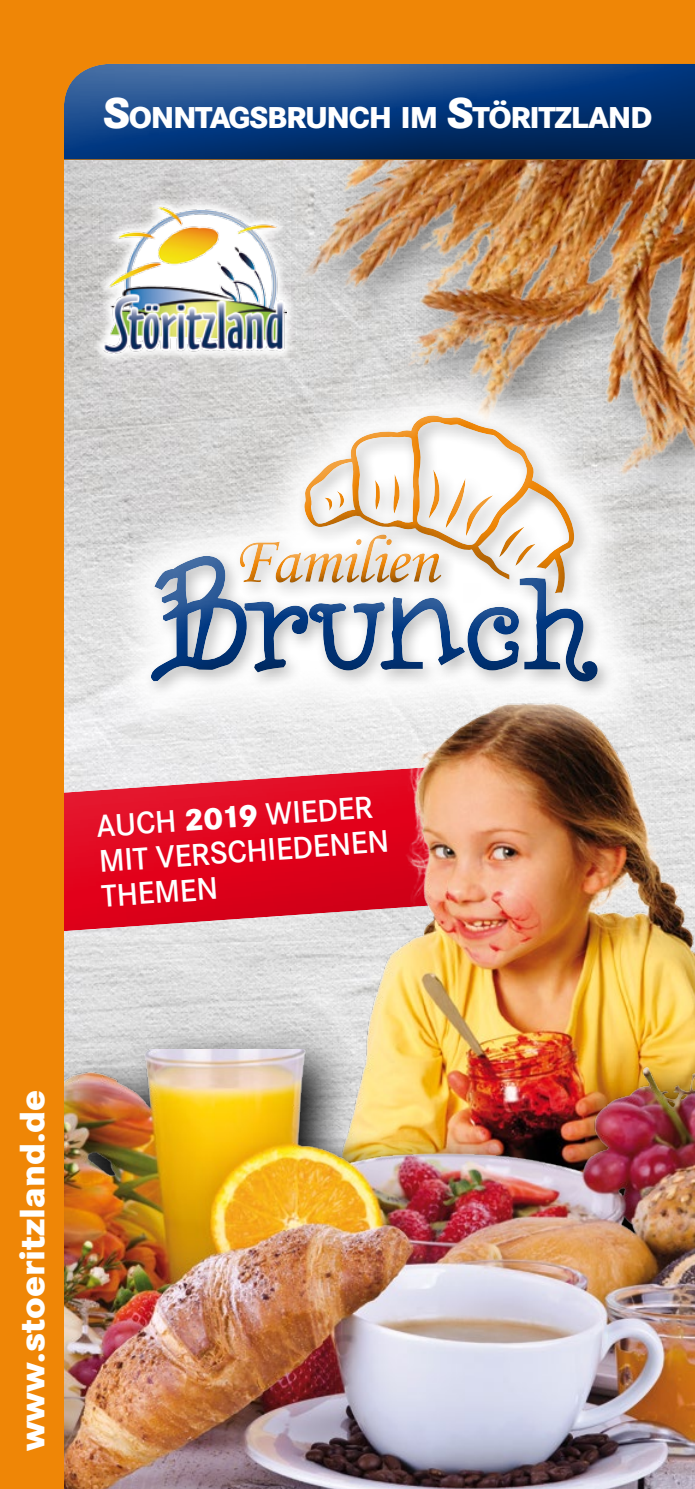
<style>
.page{position:relative;width:695px;height:1489px;background:#fff}
.page>*{position:absolute;margin:0;border:0;box-sizing:border-box;transform-origin:0 0}
.t1{font:800 36.75px "Corporate S";color:#fff}
.t2{font:600 32.5px/35px "Corporate S";color:#fff}
.t3{font:800 31.5px "Corporate S";letter-spacing:-.045em;color:#fff}
.s1{font-size:44.75px}
.s2{font-weight:800}
</style>
<div class="page">
<img style="left:64px;top:164px;width:225px;height:860px">
<img style="left:291px;top:164px;width:403px;height:447px">
<svg style="left:64px;top:760px;width:223px;height:21px;background:#e8e3e5"></svg>
<svg style="left:64px;top:781px;width:223px;height:154px;background:#e01e34"></svg>
<div style="left:0;top:0;width:694px;height:160px;background:#ef8606"></div>
<svg style="left:64px;top:64px;width:630px;height:100px;background:#1c447b"></svg>
<img style="left:287px;top:611px;width:407px;height:413px">
<img style="left:64px;top:1024px;width:630px;height:25px">
<img style="left:64px;top:1049px;width:630px;height:439px">
<svg style="left:98px;top:362px;width:562px;height:382px;background:#d6d2ce"></svg>
<div style="left:143px;top:548px;width:473px;height:151px;background:#000;opacity:.3"></div>
<div style="left:146px;top:555px;width:453px;height:106px;background:#fff;opacity:.75"></div>
<div style="left:146px;top:596px;width:453px;height:89px;background:#000;opacity:.75"></div>
<div style="left:232px;top:526px;width:226px;height:74px;background:#f9f9f9"></div>
<div style="left:236px;top:555px;width:207px;height:31px;background:#000;opacity:.75"></div>
<svg style="left:240px;top:469px;width:50px;height:113px"></svg>
<div style="left:290px;top:389px;width:297px;height:157px;background:#fff;opacity:.75"></div>
<div style="left:290px;top:422px;width:297px;height:222px;background:#000;opacity:.75"></div>
<div style="left:0;top:0;width:64px;height:1488px;background:#ef8606"></div>
<svg style="left:91px;top:194px;width:207px;height:171px;background:#d4d3d3"></svg>
<img style="left:104px;top:205px;width:182px;height:149px">
<p class="t3" style="left:103px;top:99px;width:551px"><span class="s1">S</span>ONNTAGSBRUNCH IM <span class="s1">S</span>TÖRITZLAND</p>
<p class="t2" style="left:95px;top:809px;width:292px;rotate:-4deg">AUCH <span class="s2">2019</span> wieder<br>MIT Versch iedenen<br>Themen</p>
<p class="t1" style="left:10px;top:1450px;width:363px;rotate:-90deg">www.stoeritzland.de</p>
</div>
